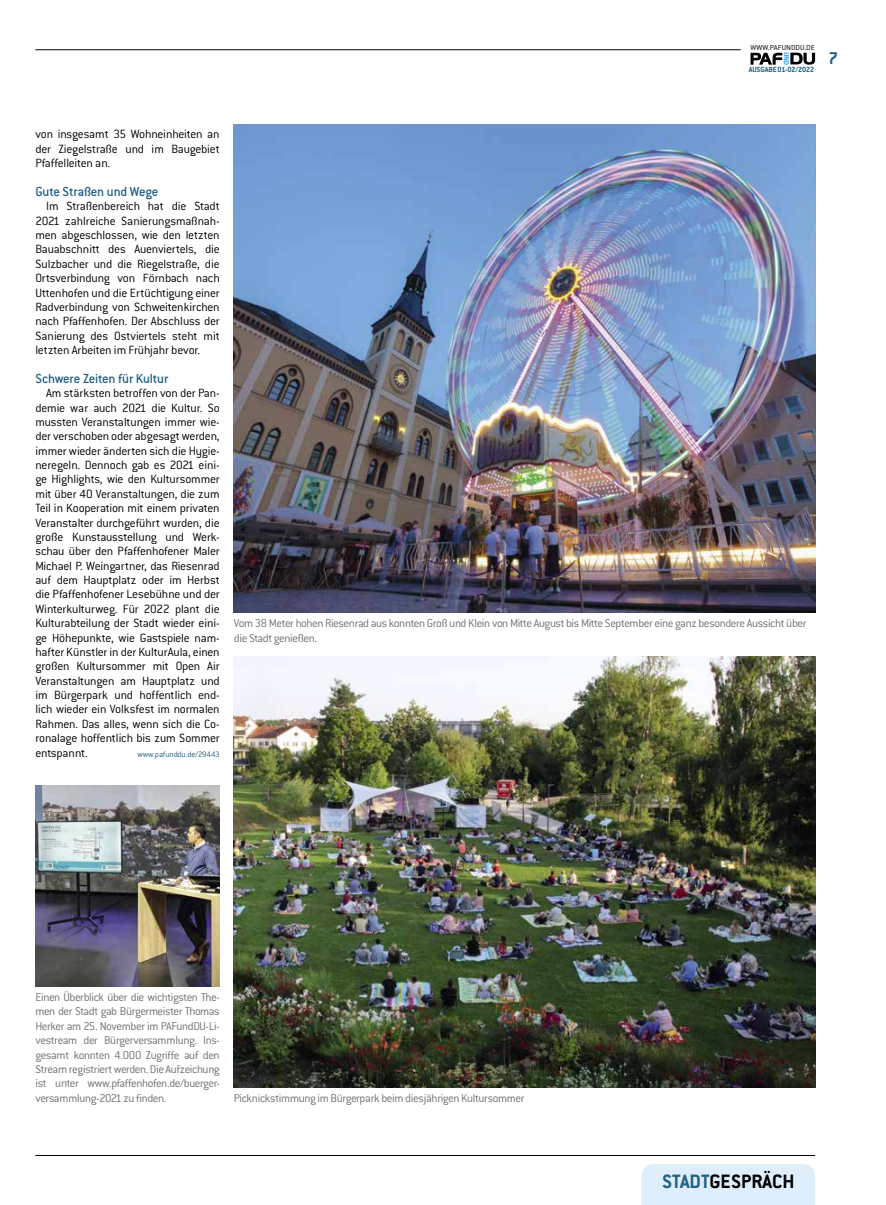
<style>
.page{position:relative;width:886px;height:1205px;background:#fff}
.page>*{position:absolute;margin:0;border:0;box-sizing:border-box;transform-origin:0 0}
.t1{font:700 21.25px "Conduit ITC Std";color:#000}
.t2{font:700 18.75px "Conduit ITC Std";color:#216086}
.t3{font:500 14.38px "Conduit ITC Std";letter-spacing:-.015em;color:#216086}
.t4{font:300 13.12px/14.4px "Conduit ITC Std";letter-spacing:-.015em;color:#000;text-align:justify}
.t5{font:300 12.5px/14.4px "Conduit ITC Std";letter-spacing:-.035em;color:#746f6f}
.t6{font:300 8.75px "Conduit ITC Std";letter-spacing:-.015em;color:#216086}
.t7{font:700 8.25px "Conduit ITC Std";letter-spacing:-.005em;color:#216086}
.t8{font:300 7.88px "Conduit ITC Std";letter-spacing:.01em;color:#000;scale:1.1 1}
.s1{color:#216086}
</style>
<div class="page">
<div style="left:641px;top:1164px;width:174px;height:41px;background:#dfeefb"></div>
<hr style="left:35px;top:1155px;width:780px;height:1px;background:#000">
<hr style="left:35px;top:50px;width:706px;height:1px;background:#000">
<svg style="left:750px;top:53px;width:65px;height:12px"></svg>
<img style="left:234px;top:656px;width:581px;height:432px">
<img style="left:234px;top:124px;width:581px;height:489px">
<img style="left:35px;top:785px;width:185px;height:202px">
<p class="t8" style="left:750px;top:42px;width:60px">WWW.PAFUNDDU.DE</p>
<p class="t7" style="left:749px;top:65px;width:67px">AUSGABE01-02/2022</p>
<h2 class="t2" style="left:828px;top:47px;width:11px">7</h2>
<p class="t4" style="left:35px;top:127px;width:186px">von insgesamt 35 Wohneinheiten an der Ziegelstraße und im Baugebiet Pfaffelleiten an.</p>
<p class="t3" style="left:35px;top:183px;width:125px">Gute Straßen und Wege</p>
<p class="t4" style="left:35px;top:199px;width:186px;text-indent:11px">Im Straßenbereich hat die Stadt 2021 zahlreiche Sanierungsmaßnah&shy;men abgeschlossen, wie den letzten Bauabschnitt des Auenviertels, die Sulzbacher und die Riegelstraße, die Ortsverbindung von Förnbach nach Uttenhofen und die Ertüchtigung einer Radverbindung von Schweitenkirchen nach Pfaffenhofen. Der Abschluss der Sanierung des Ostviertels steht mit letzten Arbeiten im Frühjahr bevor.</p>
<p class="t3" style="left:35px;top:370px;width:134px">Schwere Zeiten für Kultur</p>
<p class="t4" style="left:35px;top:385px;width:186px;text-indent:11px">Am stärksten betroffen von der Pan&shy;demie war auch 2021 die Kultur. So mussten Veranstaltungen immer wie&shy;der verschoben oder abgesagt werden, immer wieder änderten sich die Hygie&shy;neregeln. Dennoch gab es 2021 eini&shy;ge Highlights, wie den Kultursommer mit über 40 Veranstaltungen, die zum Teil in Kooperation mit einem privaten Veranstalter durchgeführt wurden, die große Kunstausstellung und Werk&shy;schau über den Pfaffenhofener Maler Michael P. Weingartner, das Riesenrad auf dem Hauptplatz oder im Herbst die Pfaffenhofener Lesebühne und der Winterkulturweg. Für 2022 plant die Kulturabteilung der Stadt wieder eini&shy;ge Höhepunkte, wie Gastspiele nam&shy;hafter Künstler in der KulturAula, einen großen Kultursommer mit Open Air Veranstaltungen am Hauptplatz und im Bürgerpark und hoffentlich end&shy;lich wieder ein Volksfest im normalen Rahmen. Das alles, wenn sich die Co&shy;ronalage hoffentlich bis zum Sommer entspannt.</p>
<p class="t6" style="left:137px;top:748px;width:84px">www.pafunddu.de/29443</p>
<p class="t5" style="left:234px;top:616px;width:574px">Vom 38 Meter hohen Riesenrad aus konnten Groß und Klein von Mitte August bis Mitte September eine ganz besondere Aussicht über die Stadt genießen.</p>
<p class="t5" style="left:35px;top:989px;width:186px;text-align:justify">Einen Überblick über die wichtigsten The&shy;men der Stadt gab Bürgermeister Thomas Herker am 25. November im PAFundDU-Li&shy;vestream der Bürgerversammlung. Ins&shy;gesamt konnten 4.000 Zugriffe auf den Stream registriert werden. Die Aufzeichung ist unter www.pfaffenhofen.de/buerger&shy;versammlung-2021 zu finden.</p>
<p class="t5" style="left:234px;top:1090px;width:292px">Picknickstimmung im Bürgerpark beim diesjährigen Kultursommer</p>
<h1 class="t1" style="left:662px;top:1169px;width:134px"><span class="s1">STADT</span>GESPRÄCH</h1>
</div>
